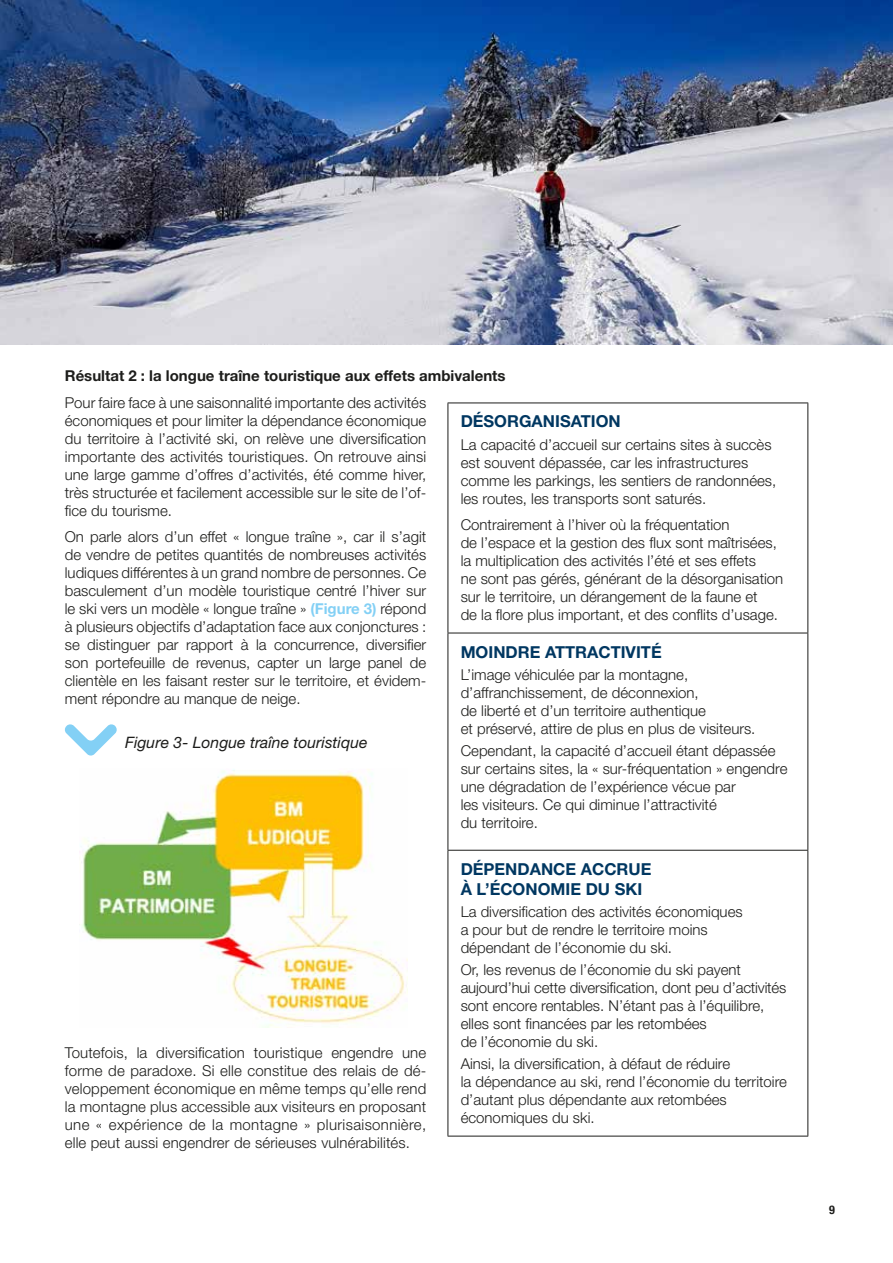
<style>
.page{position:relative;width:893px;height:1263px;background:#fff}
.page>*{position:absolute;margin:0;border:0;box-sizing:border-box;transform-origin:0 0}
.t1{font:700 16.5px/19.8px "Helvetica Neue LT Std";color:#003761}
.t2{font:italic 15.75px "Helvetica Neue LT Std";color:#1d1d1b}
.t3{font:300 15px/18px "Helvetica Neue LT Std";color:#1d1d1b}
.t4{font:700 15px "Helvetica Neue LT Std";color:#1d1d1b}
.t5{font:700 condensed 12px "Helvetica Neue";color:#1d1d1b}
.s1{font-weight:700;color:#83d0f5}
</style>
<div class="page">
<svg style="left:64px;top:724px;width:53px;height:32px"></svg>
<img style="left:81px;top:769px;width:326px;height:258px">
<img style="left:0;top:0;width:893px;height:345px">
<hr style="left:448px;top:403px;width:360px;height:1px;background:#1d1d1b">
<hr style="left:448px;top:403px;width:1px;height:230px;background:#1d1d1b">
<hr style="left:807px;top:403px;width:1px;height:230px;background:#1d1d1b">
<hr style="left:448px;top:633px;width:360px;height:1px;background:#1d1d1b">
<hr style="left:448px;top:633px;width:1px;height:217px;background:#1d1d1b">
<hr style="left:807px;top:633px;width:1px;height:217px;background:#1d1d1b">
<hr style="left:448px;top:850px;width:360px;height:1px;background:#1d1d1b">
<hr style="left:448px;top:850px;width:1px;height:286px;background:#1d1d1b">
<hr style="left:807px;top:850px;width:1px;height:286px;background:#1d1d1b">
<hr style="left:448px;top:1136px;width:360px;height:1px;background:#1d1d1b">
<p class="t4" style="left:65px;top:367px;width:442px">Résultat 2 : la longue traîne touristique aux effets ambivalents</p>
<p class="t3" style="left:65px;top:393px;width:363px;text-align:justify">Pour faire face à une saisonnalité importante des activités économiques et pour limiter la dépendance économique du territoire à l’activité ski, on relève une diversification importante des activités touristiques. On retrouve ainsi une large gamme d’offres d’activités, été comme hiver, très structurée et facilement accessible sur le site de l’of&shy;fice du tourisme.</p>
<p class="t3" style="left:65px;top:528px;width:363px;text-align:justify">On parle alors d’un effet « longue traîne », car il s’agit de vendre de petites quantités de nombreuses activités ludiques différentes à un grand nombre de personnes. Ce basculement d’un modèle touristique centré l’hiver sur le ski vers un modèle « longue traîne » <span class="s1">(Figure 3)</span> répond à plusieurs objectifs d’adaptation face aux conjonctures : se distinguer par rapport à la concurrence, diversifier son portefeuille de revenus, capter un large panel de clientèle en les faisant rester sur le territoire, et évidem&shy;ment répondre au manque de neige.</p>
<p class="t2" style="left:125px;top:733px;width:244px">Figure 3- Longue traîne touristique</p>
<p class="t1" style="left:461px;top:411px;width:162px">DÉSORGANISATION</p>
<p class="t3" style="left:461px;top:435px;width:317px">La capacité d’accueil sur certains sites à succès est souvent dépassée, car les infrastructures comme les parkings, les sentiers de randonnées, les routes, les transports sont saturés.</p>
<p class="t3" style="left:461px;top:516px;width:324px">Contrairement à l’hiver où la fréquentation<br>de l’espace et la gestion des flux sont maîtrisées, la multiplication des activités l’été et ses effets<br>ne sont pas gérés, générant de la désorganisation sur le territoire, un dérangement de la faune et<br>de la flore plus important, et des conflits d’usage.</p>
<p class="t1" style="left:461px;top:641px;width:202px">MOINDRE ATTRACTIVITÉ</p>
<p class="t3" style="left:461px;top:665px;width:296px">L’image véhiculée par la montagne, d’affranchissement, de déconnexion,<br>de liberté et d’un territoire authentique<br>et préservé, attire de plus en plus de visiteurs.</p>
<p class="t3" style="left:461px;top:741px;width:328px">Cependant, la capacité d’accueil étant dépassée sur certains sites, la « sur-fréquentation » engendre une dégradation de l’expérience vécue par<br>les visiteurs. Ce qui diminue l’attractivité<br>du territoire.</p>
<p class="t1" style="left:461px;top:859px;width:192px">DÉPENDANCE ACCRUE<br>À L’ÉCONOMIE DU SKI</p>
<p class="t3" style="left:461px;top:902px;width:283px">La diversification des activités économiques a pour but de rendre le territoire moins dépendant de l’économie du ski.</p>
<p class="t3" style="left:461px;top:960px;width:327px">Or, les revenus de l’économie du ski payent aujourd’hui cette diversification, dont peu d’activités sont encore rentables. N’étant pas à l’équilibre, elles sont financées par les retombées<br>de l’économie du ski.</p>
<p class="t3" style="left:461px;top:1055px;width:328px">Ainsi, la diversification, à défaut de réduire<br>la dépendance au ski, rend l’économie du territoire d’autant plus dépendante aux retombées économiques du ski.</p>
<p class="t3" style="left:65px;top:1043px;width:363px;text-align:justify">Toutefois, la diversification touristique engendre une forme de paradoxe. Si elle constitue des relais de dé&shy;veloppement économique en même temps qu’elle rend la montagne plus accessible aux visiteurs en proposant une « expérience de la montagne » plurisaisonnière, elle peut aussi engendrer de sérieuses vulnérabilités.</p>
<p class="t5" style="left:829px;top:1200px;width:7px">9</p>
</div>
